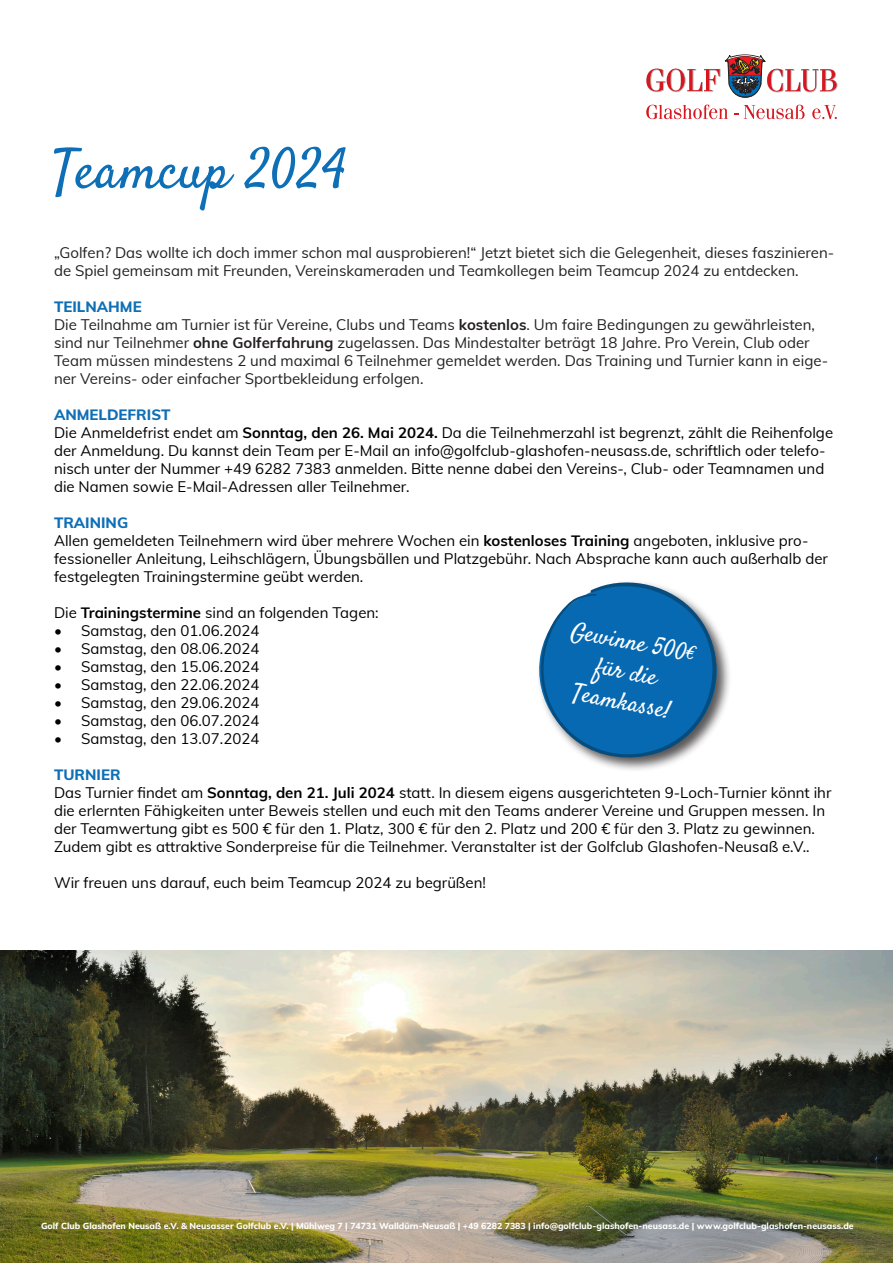
<style>
.page{position:relative;width:893px;height:1263px;background:#fff}
.page>*{position:absolute;margin:0;border:0;box-sizing:border-box;transform-origin:0 0}
.t1{font:24px/30px "Satisfy";color:#fff;text-align:center}
.t2{font:15px/18px "Muli";color:#000001}
.t3{font:15px/18px "Muli";color:#231f20}
.t4{font:800 8.7px "Mulish";color:#fff}
.s1{font-weight:800;color:#0f6fb6}
.s2{font-weight:700}
</style>
<div class="page">
<svg style="left:744px;top:105px;width:61px;height:14px"></svg>
<svg style="left:646px;top:105px;width:82px;height:14px"></svg>
<svg style="left:812px;top:105px;width:25px;height:14px"></svg>
<svg style="left:646px;top:55px;width:192px;height:43px"></svg>
<img style="left:0;top:950px;width:893px;height:313px">
<div style="left:536px;top:579px;width:196px;height:193px;background:#231f20;opacity:.75"></div>
<svg style="left:536px;top:579px;width:188px;height:185px"></svg>
<svg style="left:54px;top:147px;width:292px;height:64px"></svg>
<p class="t3" style="left:54px;top:243px;width:782px">„Golfen? Das wollte ich doch immer schon mal ausprobieren!“ Jetzt bietet sich die Gelegenheit, dieses faszinieren&shy;de Spiel gemeinsam mit Freunden, Vereinskameraden und Teamkollegen beim Teamcup 2024 zu entdecken.</p>
<p class="t3" style="left:54px;top:297px;width:776px"><span class="s1">TEILNAHME<br></span>Die Teilnahme am Turnier ist für Vereine, Clubs und Teams <span class="s2">kostenlos</span>. Um faire Bedingungen zu gewährleisten, sind nur Teilnehmer <span class="s2">ohne Golferfahrung</span> zugelassen. Das Mindestalter beträgt 18 Jahre. Pro Verein, Club oder Team müssen mindestens 2 und maximal 6 Teilnehmer gemeldet werden. Das Training und Turnier kann in eige&shy;ner Vereins- oder einfacher Sportbekleidung erfolgen.</p>
<p class="t2" style="left:54px;top:405px;width:781px"><span class="s1">ANMELDEFRIST<br></span>Die Anmeldefrist endet am <span class="s2">Sonntag, den 26. Mai 2024.</span> Da die Teilnehmerzahl ist begrenzt, zählt die Reihenfolge der Anmeldung. Du kannst dein Team per E-Mail an info@golfclub-glashofen-neusass.de, schriftlich oder telefo&shy;nisch unter der Nummer +49 6282 7383 anmelden. Bitte nenne dabei den Vereins-, Club- oder Teamnamen und die Namen sowie E-Mail-Adressen aller Teilnehmer.</p>
<p class="t2" style="left:54px;top:513px;width:775px"><span class="s1">TRAINING<br></span>Allen gemeldeten Teilnehmern wird über mehrere Wochen ein <span class="s2">kostenloses Training</span> angeboten, inklusive pro&shy;fessioneller Anleitung, Leihschlägern, Übungsbällen und Platzgebühr. Nach Absprache kann auch außerhalb der festgelegten Trainingstermine geübt werden.</p>
<p class="t2" style="left:54px;top:603px;width:326px">Die <span class="s2">Trainingstermine</span> sind an folgenden Tagen:</p>
<p class="t2" style="left:54px;top:621px;width:207px">• Samstag, den 01.06.2024</p>
<p class="t2" style="left:54px;top:639px;width:207px">• Samstag, den 08.06.2024</p>
<p class="t2" style="left:54px;top:657px;width:207px">• Samstag, den 15.06.2024</p>
<p class="t2" style="left:54px;top:675px;width:207px">• Samstag, den 22.06.2024</p>
<p class="t2" style="left:54px;top:693px;width:207px">• Samstag, den 29.06.2024</p>
<p class="t2" style="left:54px;top:711px;width:207px">• Samstag, den 06.07.2024</p>
<p class="t2" style="left:54px;top:729px;width:207px">• Samstag, den 13.07.2024</p>
<p class="t2" style="left:54px;top:765px;width:779px"><span class="s1">TURNIER<br></span>Das Turnier findet am <span class="s2">Sonntag, den 21. Juli 2024</span> statt. In diesem eigens ausgerichteten 9-Loch-Turnier könnt ihr die erlernten Fähigkeiten unter Beweis stellen und euch mit den Teams anderer Vereine und Gruppen messen. In der Teamwertung gibt es 500 € für den 1. Platz, 300 € für den 2. Platz und 200 € für den 3. Platz zu gewinnen.<br>Zudem gibt es attraktive Sonderpreise für die Teilnehmer. Veranstalter ist der Golfclub Glashofen-Neusaß e.V..</p>
<p class="t2" style="left:54px;top:873px;width:433px">Wir freuen uns darauf, euch beim Teamcup 2024 zu begrüßen!</p>
<p class="t1" style="left:574px;top:617px;width:127px;rotate:11deg">Gewinne 500€ für die<br>Teamkasse!</p>
<p class="t4" style="left:41px;top:1219px;width:814px">Golf Club Glashofen Neusaß e.V. &amp; Neusasser Golfclub e.V. | Mühlweg 7 | 74731 Walldürn-Neusaß | +49 6282 7383 | info@golfclub-glashofen-neusass.de | www.golfclub-glashofen-neusass.de</p>
</div>
